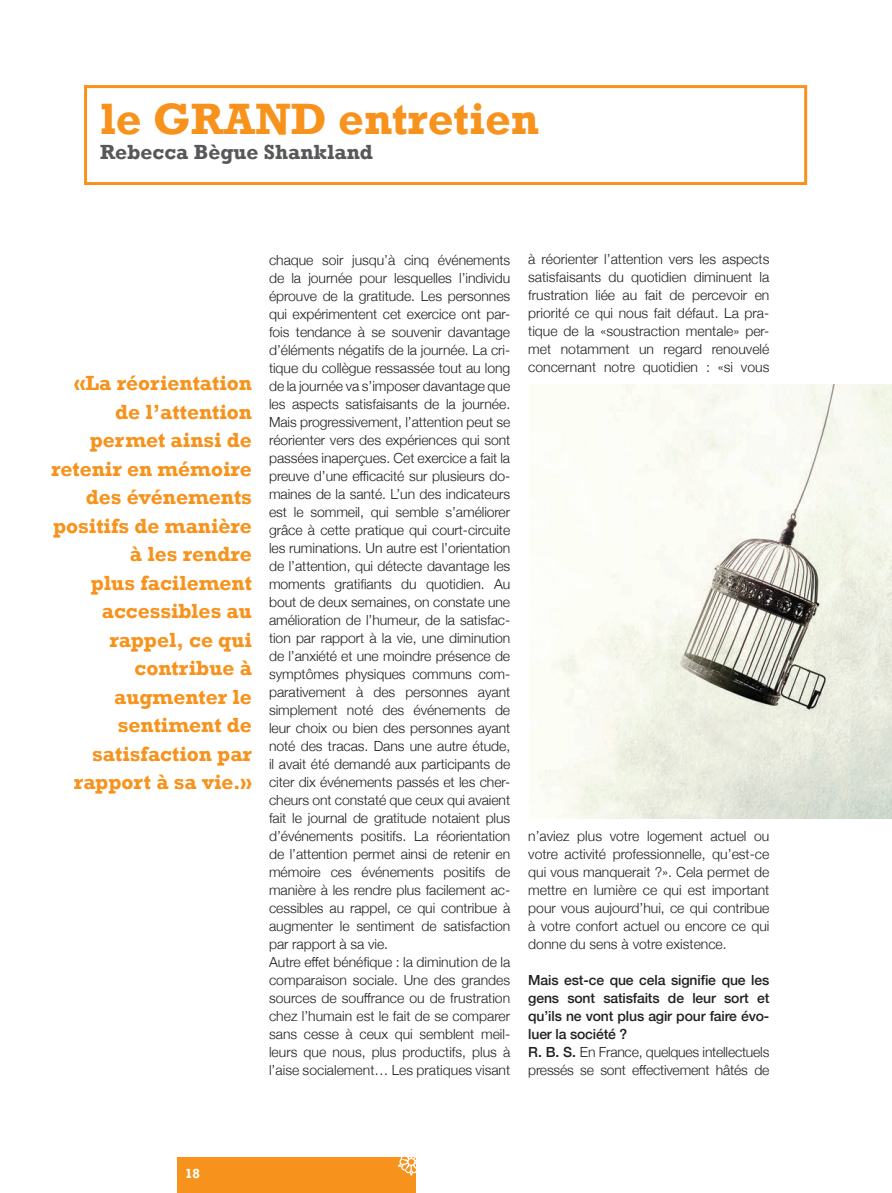
<style>
.page{position:relative;width:892px;height:1193px;background:#fff}
.page>*{position:absolute;margin:0;border:0;box-sizing:border-box;transform-origin:0 0}
.t1{font:700 45px "Rockwell";color:#f7931d}
.t2{font:700 21px/28.5px "Rockwell";color:#f7931d;text-align:right}
.t3{font:700 21px "Rockwell";color:#57585a}
.t4{font:300 13.95px/18px "Helvetica Neue";letter-spacing:-.005em;color:#231f20;text-align:justify}
.t5{font:500 13.95px/18px "Helvetica Neue";letter-spacing:-.01em;color:#231f20}
.t6{font:700 13.5px "Rockwell";color:#fff}
.s1{font-weight:300}
</style>
<div class="page">
<div style="left:178px;top:1157px;width:238px;height:36px;background:#f7931d"></div>
<svg style="left:398px;top:1157px;width:18px;height:18px"></svg>
<svg style="left:84px;top:85px;width:723px;height:100px"></svg>
<img style="left:529px;top:385px;width:363px;height:433px">
<h1 class="t1" style="left:100px;top:92px;width:440px">le GRAND entretien</h1>
<h2 class="t3" style="left:100px;top:140px;width:275px">Rebecca Bègue Shankland</h2>
<h2 class="t2" style="left:51px;top:369px;width:202px">«La réorientation de l’attention permet ainsi de retenir en mémoire des événements positifs de manière à les rendre<br>plus facilement accessibles au rappel, ce qui contribue à augmenter le sentiment de satisfaction par rapport à sa vie.»</h2>
<p class="t4" style="left:269px;top:250px;width:243px;text-align:left">chaque soir jusqu’à cinq événements de la journée pour lesquelles l’individu éprouve de la gratitude. Les personnes qui expérimentent cet exercice ont par&shy;fois tendance à se souvenir davantage d’éléments négatifs de la journée. La cri&shy;tique du collègue ressassée tout au long de la journée va s’imposer davantage que les aspects satisfaisants de la journée.<br>Mais progressivement, l’attention peut se réorienter vers des expériences qui sont passées inaperçues. Cet exercice a fait la preuve d’une efficacité sur plusieurs do&shy;maines de la santé. L’un des indicateurs est le sommeil, qui semble s’améliorer grâce à cette pratique qui court-circuite les ruminations. Un autre est l’orientation de l’attention, qui détecte davantage les moments gratifiants du quotidien. Au bout de deux semaines, on constate une amélioration de l’humeur, de la satisfac&shy;tion par rapport à la vie, une diminution de l’anxiété et une moindre présence de symptômes physiques communs com&shy;parativement à des personnes ayant simplement noté des événements de leur choix ou bien des personnes ayant noté des tracas. Dans une autre étude, il avait été demandé aux participants de citer dix événements passés et les cher&shy;cheurs ont constaté que ceux qui avaient fait le journal de gratitude notaient plus d’événements positifs. La réorientation de l’attention permet ainsi de retenir en mémoire ces événements positifs de manière à les rendre plus facilement ac&shy;cessibles au rappel, ce qui contribue à augmenter le sentiment de satisfaction par rapport à sa vie.<br>Autre effet bénéfique : la diminution de la comparaison sociale. Une des grandes sources de souffrance ou de frustration chez l’humain est le fait de se comparer sans cesse à ceux qui semblent meil&shy;leurs que nous, plus productifs, plus à l’aise socialement… Les pratiques visant</p>
<p class="t4" style="left:528px;top:249px;width:243px">à réorienter l’attention vers les aspects satisfaisants du quotidien diminuent la frustration liée au fait de percevoir en priorité ce qui nous fait défaut. La pra&shy;tique de la «soustraction mentale» per&shy;met notamment un regard renouvelé concernant notre quotidien : «si vous</p>
<p class="t4" style="left:528px;top:825px;width:243px">n’aviez plus votre logement actuel ou votre activité professionnelle, qu’est-ce qui vous manquerait ?». Cela permet de mettre en lumière ce qui est important pour vous aujourd’hui, ce qui contribue à votre confort actuel ou encore ce qui donne du sens à votre existence.</p>
<p class="t5" style="left:528px;top:969px;width:243px">Mais est-ce que cela signifie que les gens sont satisfaits de leur sort et qu’ils ne vont plus agir pour faire évo&shy;luer la société ?<br>R. B. S. <span class="s1">En France, quelques intellectuels pressés se sont effectivement hâtés de</span></p>
<p class="t6" style="left:185px;top:1165px;width:16px">18</p>
</div>
